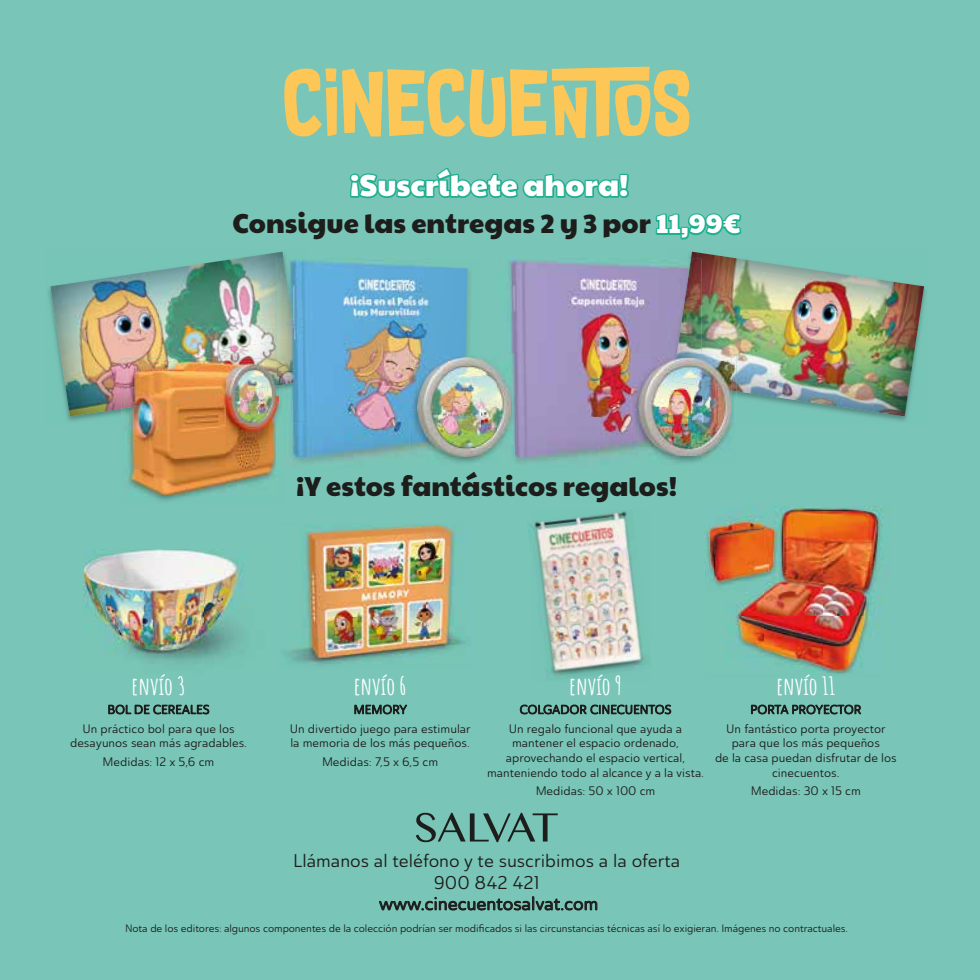
<style>
.page{position:relative;width:980px;height:980px;background:#79c5b7}
.page>*{position:absolute;margin:0;border:0;box-sizing:border-box;transform-origin:0 0}
.t1{font:30.45px "Paytone One";color:#fff}
.t2{font:27.47px "Paytone One";color:#1d1d1b}
.t3{font:700 24.32px "Amatic SC";color:#fff}
.t4{font:18.2px/21.9px "Ainslie Sans Nor Reg";color:#1d1d1b;text-align:center}
.t5{font:12.25px/14.5px "Ainslie Sans Nor Reg";color:#1d1d1b;text-align:center}
.t6{font:10.67px "Ainslie Sans Nor Reg";letter-spacing:-.01em;color:#1d1d1b}
.s1{color:#fff}
</style>
<div class="page">
<img style="left:50px;top:269px;width:116px;height:104px">
<img style="left:166px;top:252px;width:118px;height:89px">
<img style="left:63px;top:341px;width:214px;height:75px">
<img style="left:306px;top:260px;width:125px;height:104px">
<img style="left:431px;top:267px;width:39px;height:87px">
<img style="left:306px;top:364px;width:104px;height:53px">
<img style="left:292px;top:417px;width:118px;height:46px">
<img style="left:283px;top:259px;width:23px;height:164px">
<img style="left:277px;top:259px;width:25px;height:125px">
<img style="left:506px;top:259px;width:162px;height:105px">
<img style="left:515px;top:364px;width:85px;height:53px">
<img style="left:600px;top:364px;width:31px;height:93px">
<img style="left:515px;top:417px;width:85px;height:46px">
<img style="left:668px;top:266px;width:8px;height:88px">
<img style="left:691px;top:252px;width:115px;height:90px">
<img style="left:795px;top:269px;width:129px;height:104px">
<img style="left:702px;top:342px;width:209px;height:74px">
<img style="left:676px;top:259px;width:26px;height:99px">
<img style="left:706px;top:508px;width:177px;height:166px">
<img style="left:704px;top:507px;width:63px;height:55px">
<img style="left:767px;top:507px;width:63px;height:1px">
<img style="left:830px;top:507px;width:61px;height:55px">
<img style="left:705px;top:562px;width:1px;height:20px">
<svg style="left:379px;top:896px;width:218px;height:14px"></svg>
<img style="left:410px;top:354px;width:105px;height:109px">
<img style="left:417px;top:358px;width:93px;height:98px">
<img style="left:702px;top:424px;width:31px;height:35px">
<img style="left:631px;top:354px;width:37px;height:56px">
<img style="left:631px;top:410px;width:71px;height:53px">
<img style="left:732px;top:391px;width:5px;height:29px">
<svg style="left:668px;top:354px;width:9px;height:4px"></svg>
<img style="left:702px;top:354px;width:35px;height:37px">
<img style="left:702px;top:391px;width:30px;height:65px">
<img style="left:639px;top:358px;width:29px;height:49px">
<img style="left:639px;top:407px;width:63px;height:49px">
<img style="left:668px;top:358px;width:34px;height:65px">
<img style="left:702px;top:358px;width:30px;height:33px">
<img style="left:673px;top:358px;width:29px;height:28px">
<img style="left:121px;top:409px;width:3px;height:7px">
<img style="left:121px;top:358px;width:156px;height:51px">
<img style="left:279px;top:385px;width:4px;height:5px">
<img style="left:277px;top:358px;width:6px;height:27px">
<img style="left:124px;top:423px;width:152px;height:36px">
<img style="left:124px;top:459px;width:155px;height:37px">
<img style="left:124px;top:408px;width:51px;height:15px">
<img style="left:175px;top:401px;width:51px;height:22px">
<img style="left:226px;top:393px;width:51px;height:30px">
<img style="left:124px;top:362px;width:51px;height:46px">
<img style="left:175px;top:362px;width:51px;height:39px">
<img style="left:226px;top:362px;width:51px;height:31px">
<img style="left:277px;top:362px;width:2px;height:108px">
<img style="left:288px;top:526px;width:177px;height:138px">
<img style="left:527px;top:523px;width:4px;height:13px">
<img style="left:531px;top:511px;width:107px;height:104px">
<img style="left:544px;top:615px;width:101px;height:62px">
<svg style="left:284px;top:67px;width:406px;height:132px"></svg>
<svg style="left:655px;top:213px;width:87px;height:27px"></svg>
<svg style="left:416px;top:813px;width:142px;height:29px"></svg>
<svg style="left:355px;top:705px;width:52px;height:10px"></svg>
<svg style="left:108px;top:704px;width:101px;height:11px"></svg>
<svg style="left:520px;top:704px;width:151px;height:11px"></svg>
<svg style="left:751px;top:704px;width:110px;height:11px"></svg>
<img style="left:84px;top:549px;width:161px;height:113px">
<img style="left:160px;top:674px;width:23px;height:4px">
<h1 class="t1" style="left:350px;top:158px;width:280px">¡Suscríbete ahora!</h1>
<h2 class="t2" style="left:233px;top:199px;width:509px">Consigue las entregas 2 y 3 por <span class="s1">11,99€</span></h2>
<h2 class="t2" style="left:296px;top:461px;width:383px">¡Y estos fantásticos regalos!</h2>
<h3 class="t3" style="left:132px;top:667px;width:56px">ENVÍO 3</h3>
<p class="t5" style="left:70px;top:721px;width:178px">Un práctico bol para que los desayunos sean más agradables.</p>
<p class="t5" style="left:103px;top:755px;width:113px">Medidas: 12 x 5,6 cm</p>
<h3 class="t3" style="left:354px;top:667px;width:54px">ENVÍO 6</h3>
<p class="t5" style="left:290px;top:721px;width:182px;text-align:left">Un divertido juego para estimular la memoria de los más pequeños.</p>
<p class="t5" style="left:322px;top:755px;width:118px">Medidas: 7,5 x 6,5 cm</p>
<h3 class="t3" style="left:569px;top:667px;width:54px">ENVÍO 9</h3>
<p class="t5" style="left:487px;top:721px;width:218px">Un regalo funcional que ayuda a mantener el espacio ordenado, aprovechando el espacio vertical, manteniendo todo al alcance y a la vista.</p>
<p class="t5" style="left:536px;top:784px;width:121px">Medidas: 50 x 100 cm</p>
<h3 class="t3" style="left:776px;top:667px;width:60px">ENVÍO 11</h3>
<p class="t5" style="left:715px;top:721px;width:183px">Un fantástico porta proyector para que los más pequeños<br>de la casa puedan disfrutar de los cinecuentos.</p>
<p class="t5" style="left:751px;top:784px;width:112px">Medidas: 30 x 15 cm</p>
<h3 class="t4" style="left:293px;top:850px;width:389px">Llámanos al teléfono y te suscribimos a la oferta<br>900 842 421</h3>
<h3 class="t4" style="left:379px;top:893px;width:221px">www.cinecuentosalvat.com</h3>
<p class="t6" style="left:125px;top:921px;width:724px">Nota de los editores: algunos componentes de la colección podrían ser modificados si las circunstancias técnicas así lo exigieran. Imágenes no contractuales.</p>
</div>
